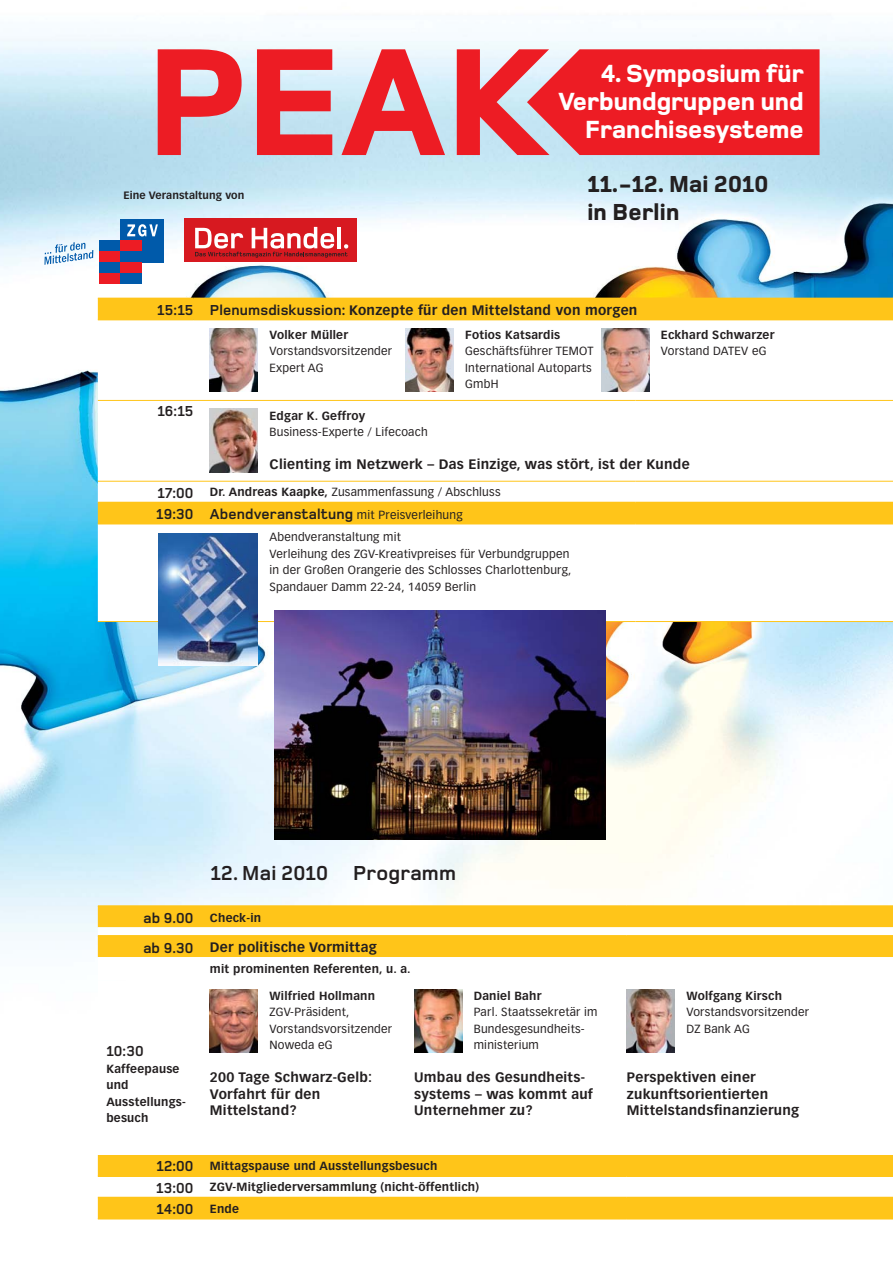
<style>
.page{position:relative;width:893px;height:1263px;background:#fff}
.page>*{position:absolute;margin:0;border:0;box-sizing:border-box;transform-origin:0 0}
.t1{font:800 25.8px/27.9px "Foundry Monoline";color:#fff;text-align:right}
.t2{font:800 24px/28.5px "Foundry Monoline";letter-spacing:.01em;color:#231f20}
.t3{font:700 21px "Foundry Monoline";letter-spacing:.01em;color:#231f20}
.t4{font:700 15px "Foundry Monoline";letter-spacing:.01em;color:#231f20}
.t5{font:700 13.5px/16.5px "Vectora LH";letter-spacing:.02em;color:#231f20}
.t6{font:11.7px/16.5px "Vectora LH";letter-spacing:.02em;color:#231f20}
.t7{font:700 11.7px/16.5px "Vectora LH";letter-spacing:.02em;color:#231f20}
.t8{font:700 10.5px "Vectora LH";letter-spacing:.01em;color:#231f20}
.s1{font-family:"Foundry Monoline";font-size:15px}
.s2{font-family:"Foundry Monoline";font-weight:700;font-size:15px}
.s3{font-weight:700}
.s4{font-family:"Vectora LH";font-weight:400;font-size:11.7px}
.s5{font-family:"Vectora LH";font-size:11.7px}
</style>
<div class="page">
<img style="left:0;top:35px;width:892px;height:1175px">
<div style="left:98px;top:299px;width:794px;height:224px;background:#ffc519"></div>
<svg style="left:98px;top:320px;width:794px;height:182px"></svg>
<svg style="left:98px;top:524px;width:794px;height:97px"></svg>
<hr style="left:98px;top:298px;width:95px;height:1px;background:#ffc519">
<hr style="left:98px;top:319px;width:95px;height:1px;background:#ffc519">
<svg style="left:193px;top:298px;width:17px;height:1px"></svg>
<svg style="left:193px;top:319px;width:17px;height:1px"></svg>
<hr style="left:210px;top:298px;width:425px;height:1px;background:#ffc519">
<hr style="left:635px;top:298px;width:257px;height:1px;background:#ffc519">
<hr style="left:210px;top:319px;width:425px;height:1px;background:#ffc519">
<hr style="left:635px;top:319px;width:257px;height:1px;background:#ffc519">
<hr style="left:98px;top:502px;width:537px;height:1px;background:#ffc519">
<hr style="left:635px;top:502px;width:257px;height:1px;background:#ffc519">
<hr style="left:98px;top:523px;width:537px;height:1px;background:#ffc519">
<hr style="left:635px;top:523px;width:257px;height:1px;background:#ffc519">
<hr style="left:98px;top:621px;width:537px;height:1px;background:#ffc519">
<hr style="left:635px;top:621px;width:257px;height:1px;background:#ffc519">
<hr style="left:98px;top:400px;width:537px;height:1px;background:#ffc519">
<hr style="left:635px;top:400px;width:257px;height:1px;background:#ffc519">
<hr style="left:98px;top:481px;width:537px;height:1px;background:#ffc519">
<hr style="left:635px;top:481px;width:257px;height:1px;background:#ffc519">
<img style="left:210px;top:328px;width:48px;height:64px">
<img style="left:405px;top:328px;width:48px;height:64px">
<img style="left:601px;top:328px;width:48px;height:64px">
<img style="left:210px;top:409px;width:48px;height:64px">
<div style="left:98px;top:907px;width:794px;height:311px;background:#ffc519"></div>
<svg style="left:98px;top:927px;width:794px;height:270px"></svg>
<svg style="left:98px;top:957px;width:794px;height:24px"></svg>
<svg style="left:98px;top:1134px;width:794px;height:21px"></svg>
<hr style="left:98px;top:905px;width:529px;height:2px;background:#ffc519">
<hr style="left:627px;top:905px;width:265px;height:2px;background:#ffc519">
<hr style="left:98px;top:935px;width:529px;height:2px;background:#ffc519">
<hr style="left:627px;top:935px;width:265px;height:2px;background:#ffc519">
<hr style="left:98px;top:1175px;width:529px;height:2px;background:#ffc519">
<hr style="left:627px;top:1175px;width:265px;height:2px;background:#ffc519">
<hr style="left:98px;top:1197px;width:529px;height:1px;background:#ffc519">
<hr style="left:627px;top:1197px;width:265px;height:1px;background:#ffc519">
<hr style="left:98px;top:1218px;width:529px;height:2px;background:#ffc519">
<hr style="left:627px;top:1218px;width:265px;height:2px;background:#ffc519">
<img style="left:210px;top:989px;width:48px;height:64px">
<img style="left:414px;top:989px;width:48px;height:64px">
<img style="left:627px;top:989px;width:47px;height:64px">
<svg style="left:158px;top:49px;width:83px;height:106px;background:#db6f79"></svg>
<svg style="left:257px;top:49px;width:75px;height:106px;background:#e35761"></svg>
<svg style="left:341px;top:49px;width:104px;height:106px;background:#df8993"></svg>
<svg style="left:457px;top:49px;width:362px;height:106px;background:#e9363e"></svg>
<div style="left:121px;top:219px;width:43px;height:43px;background:#005aaa"></div>
<div style="left:99px;top:240px;width:21px;height:11px;background:#005aaa"></div>
<div style="left:99px;top:251px;width:21px;height:11px;background:#ed1c24"></div>
<div style="left:99px;top:262px;width:21px;height:11px;background:#005aaa"></div>
<div style="left:99px;top:273px;width:21px;height:11px;background:#ed1c24"></div>
<div style="left:120px;top:240px;width:22px;height:11px;background:#ed1c24"></div>
<div style="left:120px;top:251px;width:22px;height:11px;background:#005aaa"></div>
<div style="left:120px;top:262px;width:22px;height:11px;background:#ed1c24"></div>
<div style="left:120px;top:273px;width:22px;height:11px;background:#005aaa"></div>
<svg style="left:127px;top:224px;width:31px;height:13px"></svg>
<svg style="left:44px;top:242px;width:49px;height:23px"></svg>
<div style="left:185px;top:219px;width:172px;height:43px;background:#d71920"></div>
<svg style="left:195px;top:227px;width:153px;height:31px"></svg>
<img style="left:274px;top:610px;width:332px;height:230px">
<img style="left:158px;top:534px;width:99px;height:131px">
<p class="t8" style="left:123px;top:191px;width:122px">Eine Veranstaltung von</p>
<h1 class="t1" style="left:558px;top:62px;width:247px">4. Symposium für<br>Verbundgruppen und<br>Franchisesysteme</h1>
<h2 class="t2" style="left:587px;top:172px;width:182px">11.-12. Mai 2010 in Berlin</h2>
<p class="t5" style="left:157px;top:303px;width:481px"><span class="s1">15:15 Plenumsdiskussion:</span> Konzepte für den Mittelstand von morgen</p>
<p class="t7" style="left:269px;top:327px;width:80px">Volker Müller</p>
<p class="t7" style="left:465px;top:327px;width:97px">Fotios Katsardis</p>
<p class="t7" style="left:661px;top:327px;width:115px">Eckhard Schwarzer</p>
<p class="t6" style="left:269px;top:344px;width:124px">Vorstandsvorsitzender</p>
<p class="t6" style="left:465px;top:344px;width:130px">Geschäftsführer TEMOT</p>
<p class="t6" style="left:661px;top:344px;width:107px">Vorstand DATEV eG</p>
<p class="t6" style="left:269px;top:360px;width:56px">Expert AG</p>
<p class="t6" style="left:465px;top:360px;width:128px">International Autoparts<br>GmbH</p>
<p class="t4" style="left:157px;top:406px;width:38px">16:15</p>
<p class="t7" style="left:269px;top:408px;width:97px">Edgar K. Geffroy</p>
<p class="t6" style="left:269px;top:424px;width:160px">Business-Experte / Lifecoach</p>
<p class="t5" style="left:269px;top:457px;width:421px">Clienting im Netzwerk – Das Einzige, was stört, ist der Kunde</p>
<p class="t6" style="left:157px;top:485px;width:344px"><span class="s2">17:00</span> <span class="s3">Dr. Andreas Kaapke,</span> Zusammenfassung / Abschluss</p>
<p class="t4" style="left:156px;top:508px;width:308px">19:30 Abendveranstaltung <span class="s4">mit Preisverleihung</span></p>
<p class="t6" style="left:269px;top:530px;width:303px">Abendveranstaltung mit<br>Verleihung des ZGV-Kreativpreises für Verbundgruppen in der Großen Orangerie des Schlosses Charlottenburg, Spandauer Damm 22-24, 14059 Berlin</p>
<h3 class="t3" style="left:210px;top:865px;width:247px">12. Mai 2010 Programm</h3>
<p class="t7" style="left:143px;top:910px;width:119px"><span class="s1">ab 9.00</span> Check-in</p>
<p class="t5" style="left:143px;top:940px;width:235px"><span class="s1">ab 9.30</span> Der politische Vormittag</p>
<p class="t7" style="left:210px;top:962px;width:202px">mit prominenten Referenten, u. a.</p>
<p class="t7" style="left:269px;top:988px;width:107px">Wilfried Hollmann</p>
<p class="t6" style="left:269px;top:1005px;width:124px">ZGV-Präsident,<br>Vorstandsvorsitzender<br>Noweda eG</p>
<p class="t5" style="left:210px;top:1070px;width:164px">200 Tage Schwarz-Gelb:<br>Vorfahrt für den<br>Mittelstand?</p>
<p class="t7" style="left:473px;top:988px;width:69px">Daniel Bahr</p>
<p class="t6" style="left:473px;top:1005px;width:125px">Parl. Staatssekretär im<br>Bundesgesundheits&shy;ministerium</p>
<p class="t5" style="left:414px;top:1070px;width:180px">Umbau des Gesundheits&shy;systems – was kommt auf<br>Unternehmer zu?</p>
<p class="t4" style="left:106px;top:1046px;width:39px">10:30</p>
<p class="t7" style="left:106px;top:1061px;width:81px">Kaffeepause und<br>Ausstellungs&shy;besuch</p>
<p class="t7" style="left:156px;top:1156px;width:324px;line-height:21.6px"><span class="s1">12:00</span> Mittagspause und Ausstellungsbesuch<br><span class="s1">13:00</span> ZGV-Mitgliederversammlung (nicht-öffentlich)</p>
<p class="t4" style="left:156px;top:1203px;width:84px">14:00 <span class="s5">Ende</span></p>
<p class="t7" style="left:686px;top:988px;width:97px">Wolfgang Kirsch</p>
<p class="t6" style="left:686px;top:1005px;width:124px">Vorstandsvorsitzender<br>DZ Bank AG</p>
<p class="t5" style="left:627px;top:1070px;width:174px">Perspektiven einer zukunftsorientierten<br>Mittelstandsfinanzierung</p>
</div>
